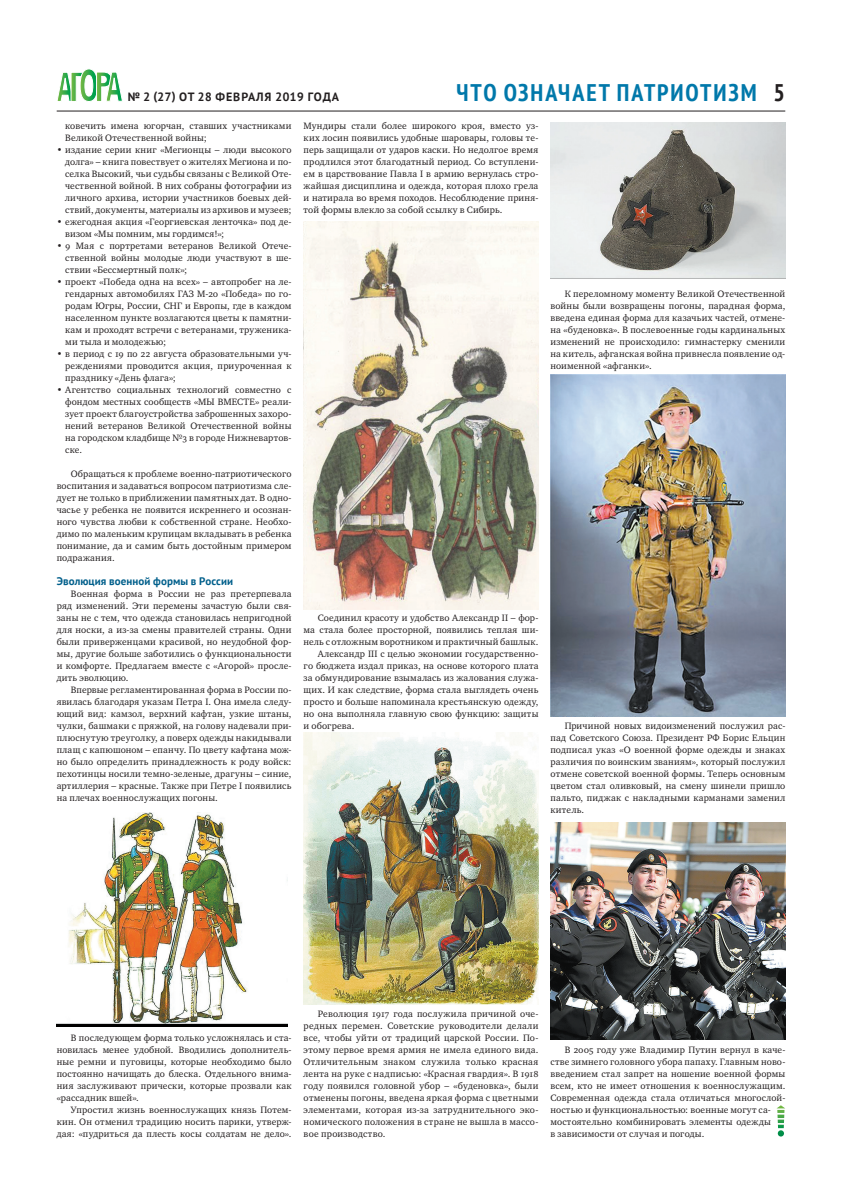
<style>
.page{position:relative;width:842px;height:1191px;background:#fff}
.page>*{position:absolute;margin:0;border:0;box-sizing:border-box;transform-origin:0 0}
.t1{font:700 condensed 24px "PT Sans";letter-spacing:.075em;color:#0078aa}
.t2{font:700 12px "PT Sans";letter-spacing:.055em;color:#231f20}
.t3{font:700 11px "PT Sans";letter-spacing:.005em;color:#005f8b}
.t4{font:9.5px/12px "Charter OSC";letter-spacing:.015em;color:#231f20;text-align:justify}
.s1{color:#231f20}
</style>
<div class="page">
<hr style="left:57px;top:110px;width:728px;height:1px;background:#231f20">
<svg style="left:57px;top:69px;width:66px;height:33px"></svg>
<img style="left:57px;top:812px;width:231px;height:214px">
<img style="left:304px;top:222px;width:234px;height:388px">
<img style="left:304px;top:733px;width:234px;height:271px">
<img style="left:550px;top:122px;width:235px;height:157px">
<img style="left:550px;top:822px;width:235px;height:217px">
<img style="left:550px;top:375px;width:235px;height:341px">
<svg style="left:776px;top:1105px;width:9px;height:31px"></svg>
<p class="t2" style="left:128px;top:89px;width:213px">№ 2 (27) ОТ 28 ФЕВРАЛЯ 2019 ГОДА</p>
<h1 class="t1" style="left:457px;top:77px;width:330px">ЧТО ОЗНАЧАЕТ ПАТРИОТИЗМ <span class="s1">5</span></h1>
<p class="t4" style="left:65px;top:120px;width:228px">ковечить имена югорчан, ставших участниками<br>Великой Отечественной войны;</p>
<p class="t4" style="left:65px;top:144px;width:228px;text-indent:-9px">• издание серии книг «Мегионцы – люди высокого долга» – книга повествует о жителях Мегиона и по&shy;селка Высокий, чьи судьбы связаны с Великой Оте&shy;чественной войной. В них собраны фотографии из личного архива, истории участников боевых дей&shy;ствий, документы, материалы из архивов и музеев;</p>
<p class="t4" style="left:65px;top:216px;width:228px;text-indent:-9px">• ежегодная акция «Георгиевская ленточка» под де&shy;визом «Мы помним, мы гордимся!»;</p>
<p class="t4" style="left:65px;top:240px;width:228px;text-indent:-9px">• 9 Мая с портретами ветеранов Великой Отече&shy;ственной войны молодые люди участвуют в ше&shy;ствии «Бессмертный полк»;</p>
<p class="t4" style="left:65px;top:276px;width:228px;text-indent:-9px">• проект «Победа одна на всех» – автопробег на ле&shy;гендарных автомобилях ГАЗ М-20 «Победа» по го&shy;родам Югры, России, СНГ и Европы, где в каждом населенном пункте возлагаются цветы к памятни&shy;кам и проходят встречи с ветеранами, труженика&shy;ми тыла и молодежью;</p>
<p class="t4" style="left:65px;top:348px;width:228px;text-indent:-9px">• в период с 19 по 22 августа образовательными уч&shy;реждениями проводится акция, приуроченная к празднику «День флага»;</p>
<p class="t4" style="left:65px;top:384px;width:228px;text-indent:-9px">• Агентство социальных технологий совместно с фондом местных сообществ «МЫ ВМЕСТЕ» реали&shy;зует проект благоустройства заброшенных захоро&shy;нений ветеранов Великой Отечественной войны на городском кладбище №3 в городе Нижневартов&shy;ске.</p>
<p class="t4" style="left:57px;top:468px;width:236px;text-indent:14px">Обращаться к проблеме военно-патриотического воспитания и задаваться вопросом патриотизма сле&shy;дует не только в приближении памятных дат. В одно&shy;часье у ребенка не появится искреннего и осознан&shy;ного чувства любви к собственной стране. Необхо&shy;димо по маленьким крупицам вкладывать в ребенка понимание, да и самим быть достойным примером подражания.</p>
<p class="t3" style="left:57px;top:573px;width:178px">Эволюция военной формы в России</p>
<p class="t4" style="left:57px;top:587px;width:236px;text-indent:14px">Военная форма в России не раз претерпевала ряд изменений. Эти перемены зачастую были свя&shy;заны не с тем, что одежда становилась непригодной для носки, а из-за смены правителей страны. Одни были приверженцами красивой, но неудобной фор&shy;мы, другие больше заботились о функциональности и комфорте. Предлагаем вместе с «Агорой» просле&shy;дить эволюцию.</p>
<p class="t4" style="left:57px;top:683px;width:236px;text-indent:14px">Впервые регламентированная форма в России по&shy;явилась благодаря указам Петра I. Она имела следу&shy;ющий вид: камзол, верхний кафтан, узкие штаны, чулки, башмаки с пряжкой, на голову надевали при&shy;плюснутую треуголку, а поверх одежды накидывали плащ с капюшоном – епанчу. По цвету кафтана мож&shy;но было определить принадлежность к роду войск: пехотинцы носили темно-зеленые, драгуны – синие, артиллерия – красные. Также при Петре I появились на плечах военнослужащих погоны.</p>
<p class="t4" style="left:304px;top:120px;width:236px">Мундиры стали более широкого кроя, вместо уз&shy;ких лосин появились удобные шаровары, головы те&shy;перь защищали от ударов каски. Но недолгое время продлился этот благодатный период. Со вступлени&shy;ем в царствование Павла I в армию вернулась стро&shy;жайшая дисциплина и одежда, которая плохо грела и натирала во время походов. Несоблюдение приня&shy;той формы влекло за собой ссылку в Сибирь.</p>
<p class="t4" style="left:550px;top:288px;width:236px;text-indent:14px">К переломному моменту Великой Отечественной войны были возвращены погоны, парадная форма, введена единая форма для казачьих частей, отмене&shy;на «буденовка». В послевоенные годы кардинальных изменений не происходило: гимнастерку сменили на китель, афганская война привнесла появление од&shy;ноименной «афганки».</p>
<p class="t4" style="left:318px;top:611px;width:222px">Соединил красоту и удобство Александр II – фор-</p>
<p class="t4" style="left:304px;top:623px;width:236px">ма стала более просторной, появились теплая ши-</p>
<p class="t4" style="left:304px;top:635px;width:236px">нель с отложным воротником и практичный башлык.</p>
<p class="t4" style="left:318px;top:647px;width:222px">Александр III с целью экономии государственно-</p>
<p class="t4" style="left:304px;top:659px;width:236px">го бюджета издал приказ, на основе которого плата</p>
<p class="t4" style="left:304px;top:671px;width:236px">за обмундирование взымалась из жалования служа-</p>
<p class="t4" style="left:304px;top:683px;width:236px">щих. И как следствие, форма стала выглядеть очень</p>
<p class="t4" style="left:304px;top:695px;width:236px">просто и больше напоминала крестьянскую одежду,</p>
<p class="t4" style="left:304px;top:707px;width:236px">но она выполняла главную свою функцию: защиты</p>
<p class="t4" style="left:304px;top:719px;width:52px">и обогрева.</p>
<p class="t4" style="left:550px;top:719px;width:236px;text-indent:14px">Причиной новых видоизменений послужил рас&shy;пад Советского Союза. Президент РФ Борис Ельцин подписал указ «О военной форме одежды и знаках различия по воинским званиям», который послужил отмене советской военной формы. Теперь основным цветом стал оливковый, на смену шинели пришло пальто, пиджак с накладными карманами заменил китель.</p>
<p class="t4" style="left:57px;top:1031px;width:236px;text-indent:14px">В последующем форма только усложнялась и ста&shy;новилась менее удобной. Вводились дополнитель&shy;ные ремни и пуговицы, которые необходимо было постоянно начищать до блеска. Отдельного внима&shy;ния заслуживают прически, которые прозвали как «рассадник вшей».</p>
<p class="t4" style="left:57px;top:1103px;width:236px;text-indent:14px">Упростил жизнь военнослужащих князь Потем&shy;кин. Он отменил традицию носить парики, утверж&shy;дая: «пудриться да плесть косы солдатам не дело».</p>
<p class="t4" style="left:304px;top:1007px;width:236px;text-indent:14px">Революция 1917 года послужила причиной оче&shy;редных перемен. Советские руководители делали все, чтобы уйти от традиций царской России. По&shy;этому первое время армия не имела единого вида.<br>Отличительным знаком служила только красная лента на руке с надписью: «Красная гвардия». В 1918 году появился головной убор – «буденовка», были отменены погоны, введена яркая форма с цветными элементами, которая из-за затруднительного эко&shy;номического положения в стране не вышла в массо&shy;вое производство.</p>
<p class="t4" style="left:550px;top:1043px;width:236px;text-align:left;text-indent:14px">В 2005 году уже Владимир Путин вернул в каче&shy;стве зимнего головного убора папаху. Главным ново&shy;введением стал запрет на ношение военной формы всем, кто не имеет отношения к военнослужащим.<br>Современная одежда стала отличаться многослой&shy;ностью и функциональностью: военные могут са&shy;мостоятельно комбинировать элементы одежды<br>в зависимости от случая и погоды.</p>
</div>
